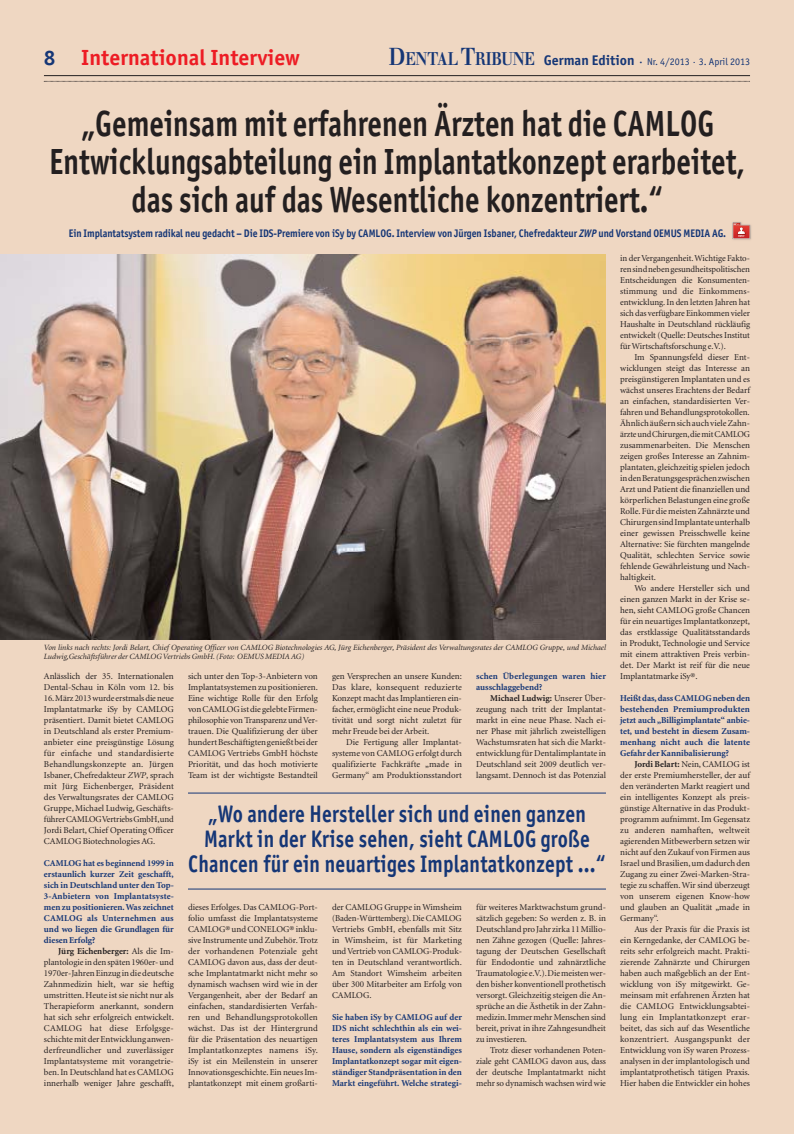
<style>
.page{position:relative;width:794px;height:1134px;background:#efd7c2}
.page>*{position:absolute;margin:0;border:0;box-sizing:border-box;transform-origin:0 0}
.t1{font:700 36.5px/37.5px "Officina Sans";color:#231f20;text-align:center;scale:.8 1}
.t2{font:700 24px/25px "Officina Sans";letter-spacing:.01em;color:#153676;text-align:center;scale:.82 1}
.t3{font:700 22px "Officina Sans";color:#ed1c24}
.t4{font:700 11px "Officina Sans";letter-spacing:-.005em;color:#153676;scale:.89 1}
.t5{font:10px "Officina Sans";color:#153676}
.t6{font:9px/11px "Minion";color:#231f20;text-align:justify}
.t7{font:700 9px/11px "Minion";color:#153676;text-align:justify}
.t8{font:700 9px/11px "Minion";letter-spacing:.02em;color:#153676}
.t9{font:italic 8px/9px "Minion";color:#231f20}
.s1{font-size:21px;color:#153676}
.s2{font-family:"Walbaum Bold Os F";font-size:24px}
.s3{font-family:"Walbaum Bold Os F";font-size:18px}
.s4{font-weight:700;font-size:14px}
.s5{font-size:14px}
.s6{font-style:italic}
.s7{font-weight:700}
</style>
<div class="page">
<img style="left:733px;top:225px;width:18px;height:15px">
<svg style="left:732px;top:222px;width:18px;height:17px"></svg>
<hr style="left:44px;top:75px;width:706px;height:1px;background:#231f20">
<svg style="left:44px;top:81px;width:706px;height:1px"></svg>
<img style="left:0;top:255px;width:606px;height:384px">
<hr style="left:188px;top:793px;width:418px;height:1px;background:#153676">
<hr style="left:188px;top:889px;width:418px;height:1px;background:#153676">
<h3 class="t3" style="left:44px;top:49px;width:257px"><span class="s1">8</span> International Interview</h3>
<p class="t5" style="left:389px;top:58px;width:363px"><span class="s2">D</span><span class="s3">ENTAL</span> <span class="s2">T</span><span class="s3">RIBUNE</span> <span class="s4">German Edition</span> <span class="s5">·</span> Nr. 4/2013 · 3. April 2013</p>
<h1 class="t1" style="left:50px;top:108px;width:871px">„Gemeinsam mit erfahrenen Ärzten hat die CAMLOG<br>Entwicklungsabteilung ein Implantatkonzept erarbeitet, das sich auf das Wesentliche konzentriert.“</h1>
<p class="t4" style="left:69px;top:229px;width:740px">Ein Implantatsystem radikal neu gedacht – Die IDS-Premiere von iSy by CAMLOG. Interview von Jürgen Isbaner, Chefredakteur <span class="s6">ZWP</span> und Vorstand OEMUS MEDIA AG.</p>
<p class="t9" style="left:44px;top:644px;width:563px">Von links nach rechts: Jordi Belart, Chief Operating Officer von CAMLOG Biotechnologies AG, Jürg Eichenberger, Präsident des Verwaltungsrates der CAMLOG Gruppe, und Michael<br>Ludwig,Geschäftsführer der CAMLOG Vertriebs GmbH. (Foto: OEMUS MEDIA AG)</p>
<p class="t6" style="left:44px;top:671px;width:131px">Anlässlich der 35. Internationalen<br>Dental-Schau in Köln vom 12. bis</p>
<p class="t6" style="left:44px;top:693px;width:131px">16. März 2013 wurde erstmals die neue Implantatmarke iSy by CAMLOG präsentiert. Damit bietet CAMLOG in Deutschland als erster Premium&shy;anbieter eine preisgünstige Lösung für einfache und standardisierte Behandlungskonzepte an. Jürgen Isbaner, Chefredakteur <span class="s6">ZWP</span>, sprach mit Jürg Eichenberger, Präsident des Verwaltungsrates der CAMLOG Gruppe, Michael Ludwig, Geschäfts&shy;führer CAMLOG Vertriebs GmbH, und Jordi Belart, Chief Operating Officer CAMLOG Biotechnologies AG.</p>
<p class="t7" style="left:44px;top:858px;width:131px">CAMLOG hat es beginnend 1999 in erstaunlich kurzer Zeit geschafft, sich in Deutschland unter den Top-3-Anbietern von Implantatsyste&shy;men zu positionieren. Was zeichnet CAMLOG als Unternehmen aus und wo liegen die Grundlagen für diesen Erfolg?</p>
<p class="t6" style="left:44px;top:946px;width:131px;text-indent:14px"><span class="s7">Jürg Eichenberger:</span> Als die Im&shy;plantologie in den späten 1960er- und 1970er-Jahren Einzug in die deutsche Zahnmedizin hielt, war sie heftig umstritten. Heute ist sie nicht nur als Therapieform anerkannt, sondern hat sich sehr erfolgreich entwickelt.<br>CAMLOG hat diese Erfolgsge&shy;schichte mit der Entwicklung anwen&shy;derfreundlicher und zuverlässiger Implantatsysteme mit vorangetrie&shy;ben. In Deutschland hat es CAMLOG innerhalb weniger Jahre geschafft,</p>
<p class="t6" style="left:188px;top:671px;width:131px">sich unter den Top-3-Anbietern von Implantatsystemen zu positionieren.<br>Eine wichtige Rolle für den Erfolg von CAMLOG ist die gelebte Firmen&shy;philosophie von Transparenz und Ver&shy;trauen. Die Qualifizierung der über hundert Beschäftigten genießt bei der CAMLOG Vertriebs GmbH höchste Priorität, und das hoch motivierte Team ist der wichtigste Bestandteil</p>
<p class="t6" style="left:332px;top:671px;width:131px">gen Versprechen an unsere Kunden:<br>Das klare, konsequent reduzierte Konzept macht das Implantieren ein&shy;facher, ermöglicht eine neue Produk&shy;tivität und sorgt nicht zuletzt für mehr Freude bei der Arbeit.</p>
<p class="t6" style="left:332px;top:737px;width:131px;text-indent:14px">Die Fertigung aller Implantat - systeme von CAMLOG erfolgt durch qualifizierte Fachkräfte „made in Germany“ am Produk tionsstandort</p>
<p class="t8" style="left:476px;top:671px;width:131px">schen Überlegungen waren hier ausschlaggebend?</p>
<p class="t6" style="left:476px;top:693px;width:131px;text-indent:14px"><span class="s7">Michael Ludwig:</span> Unserer Über&shy;zeugung nach tritt der Implantat&shy;markt in eine neue Phase. Nach ei&shy;ner Phase mit jährlich zweistelligen Wachstumsraten hat sich die Markt&shy;entwicklung für Dentalimplantate in Deutschland seit 2009 deutlich ver&shy;langsamt. Dennoch ist das Potenzial</p>
<h2 class="t2" style="left:188px;top:803px;width:510px">„Wo andere Hersteller sich und einen ganzen<br>Markt in der Krise sehen, sieht CAMLOG große<br>Chancen für ein neuartiges Implantatkonzept ...“</h2>
<p class="t6" style="left:188px;top:902px;width:131px">dieses Erfolges. Das CAMLOG-Port&shy;folio umfasst die Implantatsysteme CAMLOG® und CONELOG® inklu&shy;sive Instrumente und Zubehör. Trotz der vorhandenen Potenziale geht CAMLOG davon aus, dass der deut&shy;sche Implantatmarkt nicht mehr so dynamisch wachsen wird wie in der Vergangenheit, aber der Bedarf an einfachen, standardisierten Verfah&shy;ren und Behandlungsprotokollen wächst. Das ist der Hintergrund für die Präsentation des neuartigen Implantatkonzeptes namens iSy. iSy ist ein Meilenstein in unserer Innovationsgeschichte. Ein neues Im&shy;plantatkonzept mit einem großarti-</p>
<p class="t6" style="left:332px;top:902px;width:131px">der CAMLOG Gruppe in Wimsheim (Baden-Württemberg). Die CAMLOG Vertriebs GmbH, ebenfalls mit Sitz in Wimsheim, ist für Marketing und Vertrieb von CAMLOG-Produk - ten in Deutschland verantwortlich.<br>Am Standort Wimsheim arbeiten über 300 Mitarbeiter am Erfolg von CAMLOG.</p>
<p class="t7" style="left:332px;top:1012px;width:131px">Sie haben iSy by CAMLOG auf der IDS nicht schlechthin als ein wei - teres Implantat system aus Ihrem Hause, sondern als eigenständiges Implantatkonzept sogar mit eigen&shy;ständiger Standpräsentation in den Markt eingeführt. Welche strategi-</p>
<p class="t6" style="left:476px;top:902px;width:131px">für weiteres Marktwachstum grund&shy;sätzlich gegeben: So werden z. B. in Deutschland pro Jahr zirka 11 Millio&shy;nen Zähne gezogen (Quelle: Jahres - tagung der Deutschen Gesellschaft für Endodontie und zahnärztliche Traumatologie e.V.). Die meisten wer&shy;den bisher konventionell prothetisch versorgt. Gleichzeitig steigen die An&shy;sprüche an die Ästhetik in der Zahn&shy;medizin. Immer mehr Menschen sind bereit, privat in ihre Zahngesundheit zu investieren.</p>
<p class="t6" style="left:476px;top:1045px;width:131px;text-indent:14px">Trotz dieser vorhandenen Poten&shy;ziale geht CAMLOG davon aus, dass der deutsche Implantatmarkt nicht mehr so dynamisch wachsen wird wie</p>
<p class="t6" style="left:620px;top:253px;width:131px">in der Vergangenheit. Wichtige Fakto&shy;ren sind neben gesundheitspolitischen Entscheidungen die Konsumenten&shy;stimmung und die Einkommens - entwicklung. In den letzten Jahren hat sich das verfügbare Einkommen vieler Haushalte in Deutschland rückläufig entwickelt (Quelle: Deutsches Institut für Wirtschaftsforschung e.V.).</p>
<p class="t6" style="left:620px;top:352px;width:131px;text-indent:14px">Im Spannungsfeld dieser Ent&shy;wicklungen steigt das Interesse an preisgünstigeren Implantaten und es wächst unseres Erachtens der Bedarf an einfachen, standardisierten Ver - fah ren und Behandlungsprotokollen.<br>Ähnlich äußern sich auch viele Zahn&shy;ärzte und Chirurgen, die mit CAMLOG zusammenarbeiten. Die Menschen zeigen großes Interesse an Zahnim&shy;plantaten, gleichzeitig spielen jedoch in den Beratungsgesprächen zwischen Arzt und Patient die finanziellen und körperlichen Belastungen eine große Rolle. Für die meisten Zahnärzte und Chirurgen sind Implantate unterhalb einer gewissen Preisschwelle keine Alternative: Sie fürchten mangelnde Qualität, schlechten Service sowie fehlende Gewährleistung und Nach&shy;haltigkeit.</p>
<p class="t6" style="left:620px;top:583px;width:131px;text-indent:14px">Wo andere Hersteller sich und einen ganzen Markt in der Krise se&shy;hen, sieht CAMLOG große Chancen für ein neuartiges Implantatkonzept, das erstklassige Qualitätsstandards in Produkt, Technologie und Service mit einem attraktiven Preis verbin&shy;det. Der Markt ist reif für die neue Implantatmarke iSy®.</p>
<p class="t7" style="left:620px;top:693px;width:131px">Heißt das, dass CAMLOG neben den bestehenden Premiumprodukten jetzt auch „Billigimplantate“ anbie - tet, und besteht in diesem Zusam - menhang nicht auch die latente Gefahr der Kannibalisierung?</p>
<p class="t6" style="left:620px;top:759px;width:131px;text-indent:14px"><span class="s7">Jordi Belart:</span> Nein, CAMLOG ist der erste Premiumhersteller, der auf den veränderten Markt reagiert und ein intelligentes Konzept als preis&shy;günstige Alternative in das Produkt&shy;programm aufnimmt. Im Gegensatz zu anderen namhaften, weltweit agierenden Mitbewerbern setzen wir nicht auf den Zukauf von Firmen aus Israel und Brasilien, um dadurch den Zugang zu einer Zwei-Marken-Stra&shy;tegie zu schaffen. Wir sind überzeugt von unserem eigenen Know-how und glauben an Qualität „made in Germany“.</p>
<p class="t6" style="left:620px;top:924px;width:131px;text-indent:14px">Aus der Praxis für die Praxis ist ein Kerngedanke, der CAMLOG be&shy;reits sehr erfolgreich macht. Prakti&shy;zierende Zahnärzte und Chirurgen haben auch maßgeblich an der Ent&shy;wicklung von iSy mitgewirkt. Ge&shy;meinsam mit erfahrenen Ärzten hat die CAMLOG Entwicklungsabtei&shy;lung ein Implantatkonzept erar - beitet, das sich auf das Wesentliche konzentriert. Ausgangspunkt der Entwicklung von iSy waren Prozess - analysen in der implantologisch und implantatprothetisch tätigen Praxis.<br>Hier haben die Entwickler ein hohes</p>
</div>
